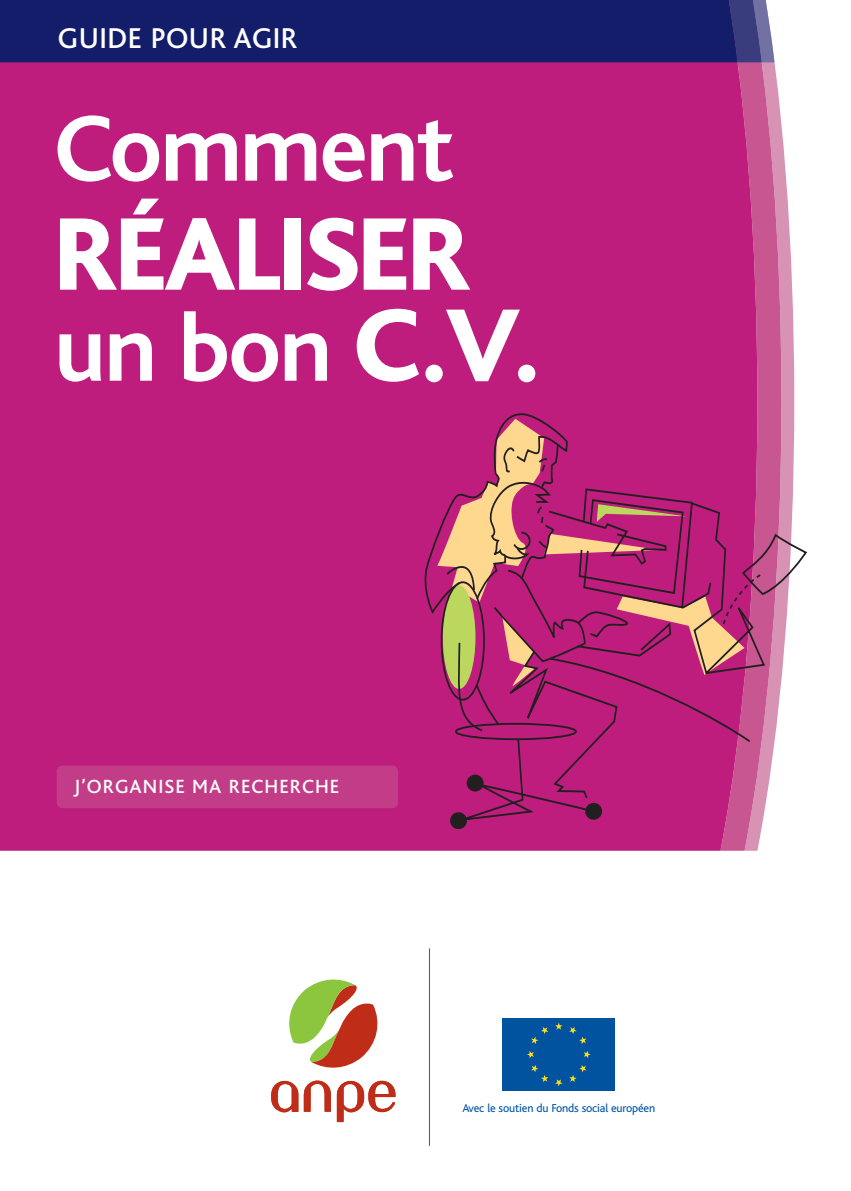
<style>
.page{position:relative;width:851px;height:1191px;background:#fff}
.page>*{position:absolute;margin:0;border:0;box-sizing:border-box;transform-origin:0 0}
.t1{font:800 108px "Bliss";letter-spacing:-.02em;color:#fff}
.t2{font:700 98px "Bliss";letter-spacing:-.02em;color:#fff}
.t3{font:500 30px "Bliss";letter-spacing:.015em;color:#fff}
.t4{font:500 20px "Bliss";letter-spacing:.055em;color:#fff}
.t5{font:12px "Bliss";letter-spacing:-.015em;color:#0155a5}
.s1{font-weight:800;font-size:108px}
</style>
<div class="page">
<svg style="left:781px;top:121px;width:13px;height:293px;fill:#d892b4"></svg>
<svg style="left:757px;top:58px;width:24px;height:792px;background:#ce6fa1"></svg>
<div style="left:0;top:62px;width:757px;height:788px;background:#be1d7e"></div>
<svg style="left:737px;top:0;width:37px;height:62px;background:#616297"></svg>
<div style="left:0;top:0;width:737px;height:62px;background:#131d6a"></div>
<div style="left:57px;top:765px;width:341px;height:43px;background:#c33c87;border-radius:6px"></div>
<svg style="left:271px;top:1080px;width:124px;height:42px"></svg>
<svg style="left:289px;top:979px;width:89px;height:89px"></svg>
<hr style="left:429px;top:948px;width:1px;height:198px;background:#bf2d19">
<div style="left:502px;top:1018px;width:113px;height:72px;background:#0153a0"></div>
<svg style="left:555px;top:1022px;width:7px;height:7px"></svg>
<svg style="left:531px;top:1027px;width:17px;height:17px"></svg>
<svg style="left:527px;top:1051px;width:7px;height:7px"></svg>
<svg style="left:531px;top:1065px;width:17px;height:17px"></svg>
<svg style="left:555px;top:1079px;width:7px;height:7px"></svg>
<svg style="left:569px;top:1065px;width:17px;height:17px"></svg>
<svg style="left:583px;top:1051px;width:7px;height:7px"></svg>
<svg style="left:569px;top:1027px;width:17px;height:17px"></svg>
<div style="left:450px;top:812px;width:17px;height:16px;background:#231f20;border-radius:50%"></div>
<svg style="left:424px;top:414px;width:383px;height:410px;background:#bf4483"></svg>
<h3 class="t3" style="left:58px;top:28px;width:241px">GUIDE POUR AGIR</h3>
<h2 class="t2" style="left:54px;top:116px;width:401px">Comment</h2>
<h1 class="t1" style="left:54px;top:218px;width:418px">RÉALISER</h1>
<h2 class="t2" style="left:54px;top:316px;width:488px">un bon <span class="s1">C.V.</span></h2>
<h3 class="t4" style="left:74px;top:779px;width:267px">J’ORGANISE MA RECHERCHE</h3>
<p class="t5" style="left:462px;top:1104px;width:194px">Avec le soutien du Fonds social européen</p>
</div>
